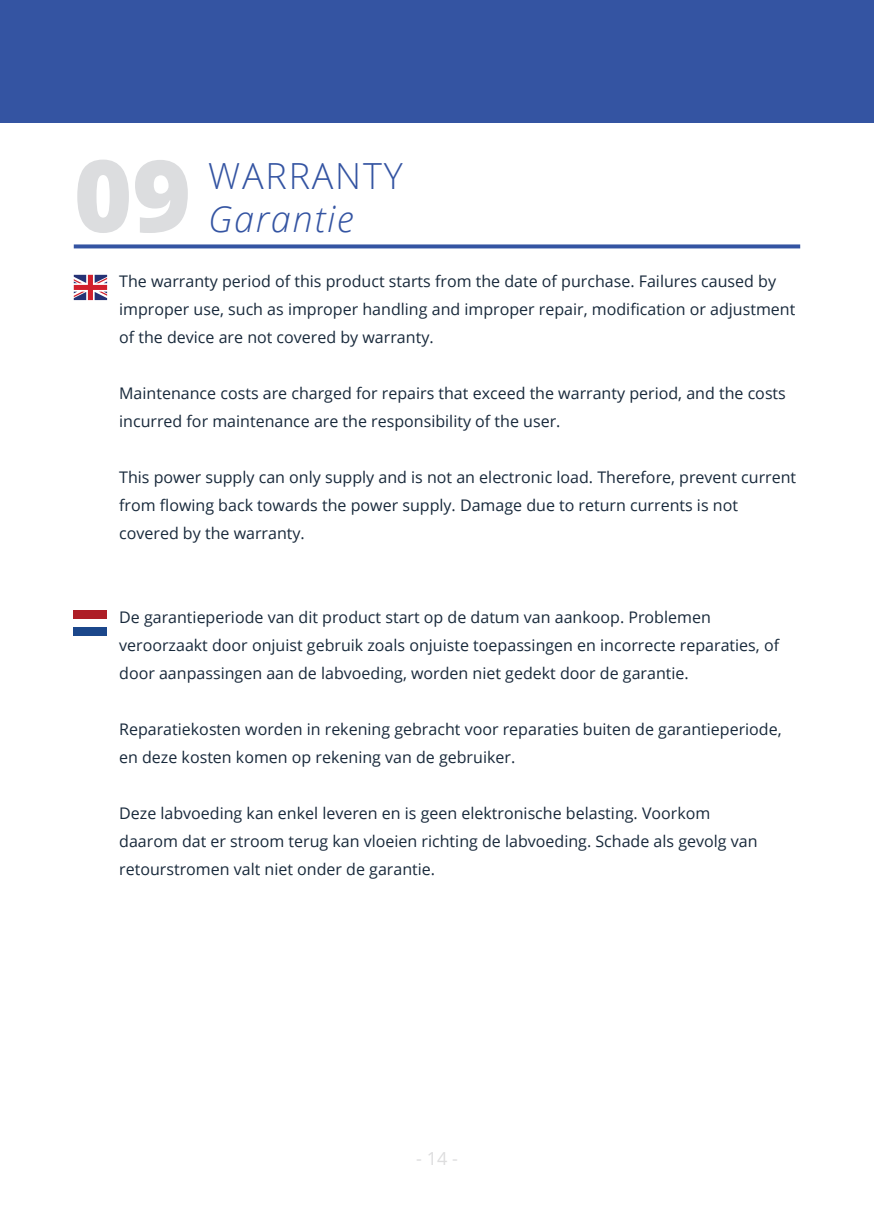
<style>
.page{position:relative;width:874px;height:1225px;background:#fff}
.page>*{position:absolute;margin:0;border:0;box-sizing:border-box;transform-origin:0 0}
.t1{font:800 100px "Open Sans";color:#dcdddf}
.t2{font:300 36px "Open Sans";letter-spacing:.05em;color:#3454a2}
.t3{font:italic 300 36px "Open Sans";letter-spacing:.05em;color:#3454a2}
.t4{font:18px "Open Sans";color:#ddddde}
.t5{font:16px/28px "Open Sans";color:#18293b}
</style>
<div class="page">
<div style="left:0;top:0;width:873px;height:123px;background:#3454a2"></div>
<svg style="left:74px;top:244px;width:725px;height:4px;background:#4a67ac"></svg>
<svg style="left:74px;top:275px;width:33px;height:25px"></svg>
<div style="left:74px;top:610px;width:33px;height:25px;background:#1b478b"></div>
<div style="left:74px;top:610px;width:33px;height:17px;background:#fff"></div>
<div style="left:74px;top:610px;width:33px;height:8px;background:#ae1e27"></div>
<h1 class="t1" style="left:74px;top:120px;width:119px">09</h1>
<h2 class="t2" style="left:208px;top:151px;width:196px">WARRANTY</h2>
<h2 class="t3" style="left:208px;top:194px;width:147px">Garantie</h2>
<p class="t5" style="left:119px;top:267px;width:677px">The warranty period of this product starts from the date of purchase. Failures caused by improper use, such as improper handling and improper repair, modification or adjustment of the device are not covered by warranty.</p>
<p class="t5" style="left:119px;top:379px;width:668px">Maintenance costs are charged for repairs that exceed the warranty period, and the costs incurred for maintenance are the responsibility of the user.</p>
<p class="t5" style="left:119px;top:463px;width:678px">This power supply can only supply and is not an electronic load. Therefore, prevent current from flowing back towards the power supply. Damage due to return currents is not covered by the warranty.</p>
<p class="t5" style="left:119px;top:603px;width:661px">De garantieperiode van dit product start op de datum van aankoop. Problemen veroorzaakt door onjuist gebruik zoals onjuiste toepassingen en incorrecte reparaties, of door aanpassingen aan de labvoeding, worden niet gedekt door de garantie.</p>
<p class="t5" style="left:119px;top:715px;width:663px">Reparatiekosten worden in rekening gebracht voor reparaties buiten de garantieperiode, en deze kosten komen op rekening van de gebruiker.</p>
<p class="t5" style="left:119px;top:799px;width:639px">Deze labvoeding kan enkel leveren en is geen elektronische belasting. Voorkom daarom dat er stroom terug kan vloeien richting de labvoeding. Schade als gevolg van retourstromen valt niet onder de garantie.</p>
<p class="t4" style="left:416px;top:1146px;width:43px">- 14 -</p>
</div>
